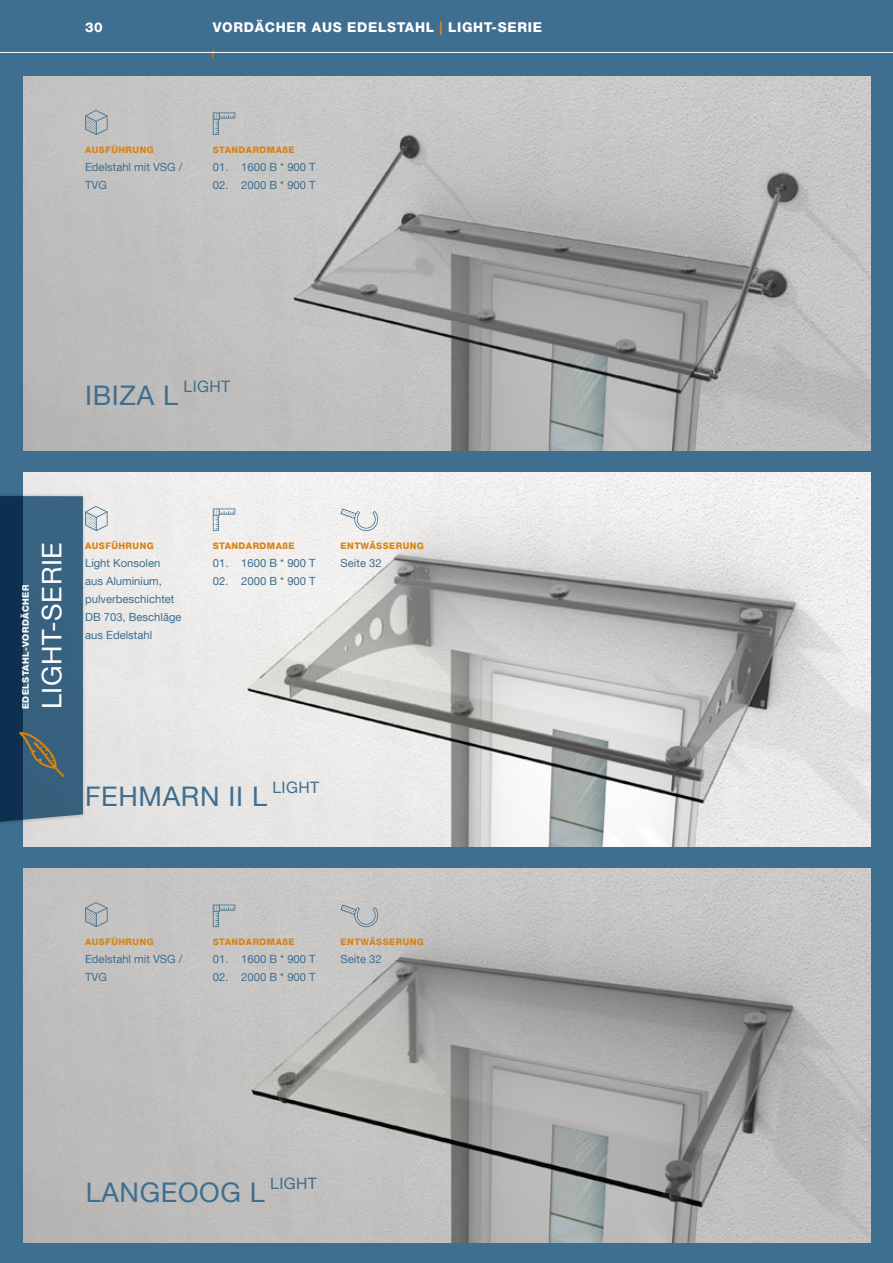
<style>
.page{position:relative;width:893px;height:1263px;background:#3e6e90}
.page>*{position:absolute;margin:0;border:0;box-sizing:border-box;transform-origin:0 0}
.t1{font:27px "Helvetica Neue LT Com";letter-spacing:.025em;color:#3e6e90}
.t2{font:27px "Helvetica Neue LT Com";letter-spacing:.025em;color:#fff}
.t3{font:15.75px "Helvetica Neue LT Com";letter-spacing:.025em;color:#3e6e90}
.t4{font:800 13.5px "Helvetica Neue LT Com";letter-spacing:.05em;color:#fff}
.t5{font:11.25px/18px "Helvetica Neue LT Com";color:#3e6e90}
.t6{font:800 9px "Helvetica Neue LT Com";letter-spacing:.05em;color:#d88210}
.t7{font:800 9px "Helvetica Neue LT Com";letter-spacing:.05em;color:#fff}
.s1{color:#d88210}
</style>
<div class="page">
<img style="left:23px;top:869px;width:847px;height:373px">
<img style="left:23px;top:76px;width:847px;height:374px">
<img style="left:23px;top:472px;width:847px;height:374px">
<svg style="left:213px;top:113px;width:22px;height:22px"></svg>
<svg style="left:85px;top:110px;width:23px;height:25px"></svg>
<svg style="left:212px;top:49px;width:2px;height:10px"></svg>
<hr style="left:0;top:52px;width:893px;height:1px;background:#fff">
<svg style="left:85px;top:902px;width:23px;height:25px"></svg>
<svg style="left:0;top:496px;width:108px;height:327px"></svg>
<svg style="left:213px;top:509px;width:22px;height:22px"></svg>
<svg style="left:213px;top:905px;width:22px;height:22px"></svg>
<svg style="left:341px;top:509px;width:37px;height:22px"></svg>
<svg style="left:341px;top:905px;width:37px;height:22px"></svg>
<p class="t4" style="left:85px;top:19px;width:19px">30</p>
<p class="t4" style="left:213px;top:19px;width:331px">VORDÄCHER AUS EDELSTAHL <span class="s1">|</span> LIGHT-SERIE</p>
<p class="t6" style="left:85px;top:144px;width:70px">AUSFÜHRUNG</p>
<p class="t5" style="left:85px;top:158px;width:99px">Edelstahl mit VSG /<br>TVG</p>
<p class="t6" style="left:213px;top:144px;width:83px">STANDARDMAßE</p>
<p class="t5" style="left:213px;top:158px;width:104px">01. 1600 B * 900 T</p>
<p class="t5" style="left:213px;top:176px;width:104px">02. 2000 B * 900 T</p>
<h1 class="t1" style="left:85px;top:379px;width:95px">IBIZA L</h1>
<h2 class="t3" style="left:184px;top:377px;width:48px">LIGHT</h2>
<p class="t7" style="left:20px;top:709px;width:126px;rotate:-90deg">EDELSTAHL-VORDÄCHER</p>
<p class="t6" style="left:85px;top:540px;width:70px">AUSFÜHRUNG</p>
<p class="t5" style="left:85px;top:554px;width:98px">Light Konsolen<br>aus Aluminium, pulverbeschichtet<br>DB 703, Beschläge aus Edelstahl</p>
<h1 class="t2" style="left:35px;top:709px;width:169px;rotate:-90deg">LIGHT-SERIE</h1>
<p class="t6" style="left:213px;top:540px;width:83px">STANDARDMAßE</p>
<p class="t5" style="left:213px;top:554px;width:104px">01. 1600 B * 900 T</p>
<p class="t5" style="left:213px;top:572px;width:104px">02. 2000 B * 900 T</p>
<p class="t6" style="left:341px;top:540px;width:85px">ENTWÄSSERUNG</p>
<p class="t5" style="left:341px;top:554px;width:43px">Seite 32</p>
<h1 class="t1" style="left:85px;top:779px;width:183px">FEHMARN II L</h1>
<h2 class="t3" style="left:272px;top:777px;width:48px">LIGHT</h2>
<p class="t6" style="left:85px;top:936px;width:70px">AUSFÜHRUNG</p>
<p class="t5" style="left:85px;top:950px;width:99px">Edelstahl mit VSG /<br>TVG</p>
<p class="t6" style="left:213px;top:936px;width:83px">STANDARDMAßE</p>
<p class="t5" style="left:213px;top:950px;width:104px">01. 1600 B * 900 T</p>
<p class="t5" style="left:213px;top:968px;width:104px">02. 2000 B * 900 T</p>
<p class="t6" style="left:341px;top:936px;width:85px">ENTWÄSSERUNG</p>
<p class="t5" style="left:341px;top:950px;width:43px">Seite 32</p>
<h1 class="t1" style="left:86px;top:1175px;width:181px">LANGEOOG L</h1>
<h2 class="t3" style="left:270px;top:1173px;width:48px">LIGHT</h2>
</div>
